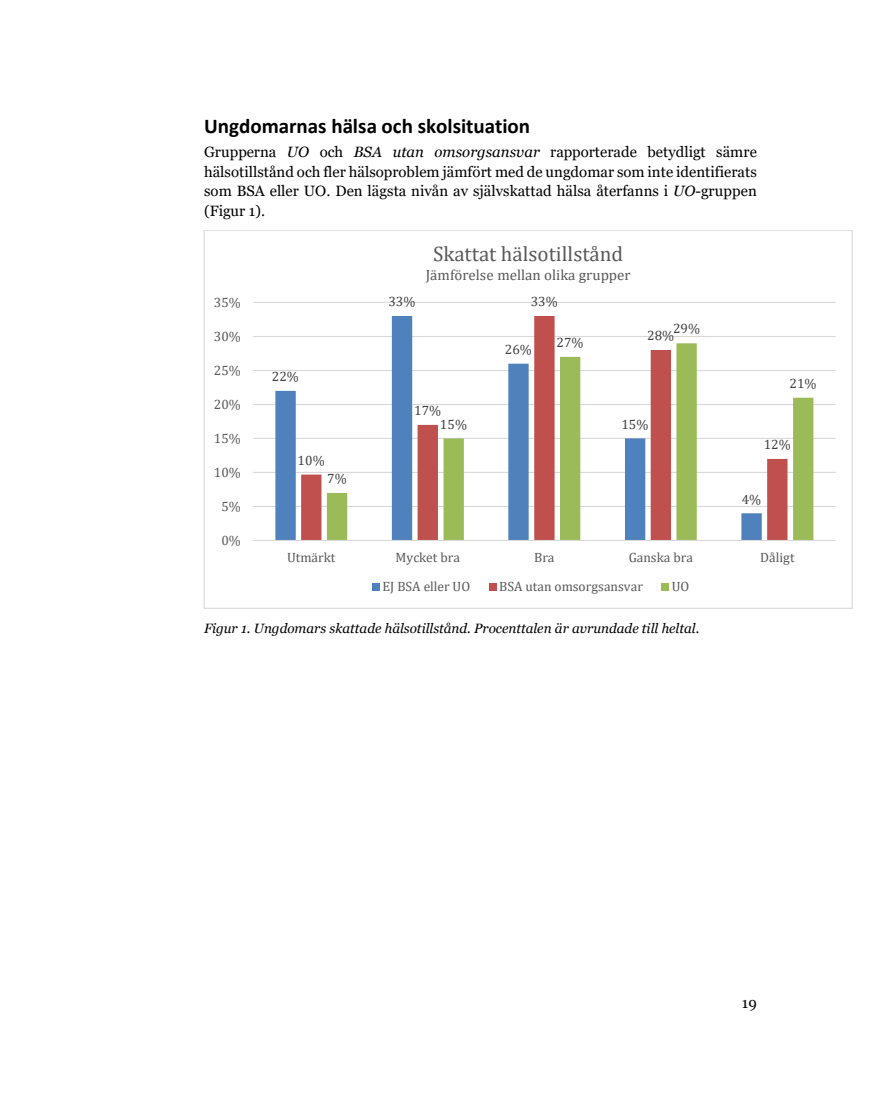
<style>
.page{position:relative;width:893px;height:1106px;background:#fff}
.page>*{position:absolute;margin:0;border:0;box-sizing:border-box;transform-origin:0 0}
.t1{font:700 21px "Calibri";color:#000}
.t2{font:21px "Cambria";color:#595959}
.t3{font:15px/19.5px "Georgia";color:#000;text-align:justify}
.t4{font:15px "Cambria";color:#595959}
.t5{font:13.5px "Cambria";color:#595959}
.t6{font:italic 13.5px "Georgia";color:#000}
.t7{font:13.5px "Cambria";letter-spacing:.005em;color:#404040}
.s1{font-style:italic}
</style>
<div class="page">
<hr style="left:253px;top:506px;width:583px;height:1px;background:#d9d9d9">
<hr style="left:253px;top:472px;width:583px;height:1px;background:#d9d9d9">
<hr style="left:253px;top:438px;width:583px;height:1px;background:#d9d9d9">
<hr style="left:253px;top:404px;width:583px;height:1px;background:#d9d9d9">
<hr style="left:253px;top:370px;width:583px;height:1px;background:#d9d9d9">
<hr style="left:253px;top:336px;width:583px;height:1px;background:#d9d9d9">
<hr style="left:253px;top:302px;width:583px;height:1px;background:#d9d9d9">
<svg style="left:275px;top:390px;width:21px;height:150px;fill:#4f81bd"></svg>
<svg style="left:301px;top:316px;width:254px;height:224px"></svg>
<svg style="left:327px;top:343px;width:486px;height:197px"></svg>
<hr style="left:253px;top:540px;width:583px;height:1px;background:#d9d9d9">
<div style="left:372px;top:583px;width:7px;height:7px;background:#4f81bd"></div>
<div style="left:489px;top:583px;width:7px;height:7px;background:#c0504d"></div>
<div style="left:662px;top:583px;width:7px;height:7px;background:#9bbb59"></div>
<h2 class="t1" style="left:204px;top:111px;width:328px">Ungdomarnas hälsa och skolsituation</h2>
<p class="t3" style="left:204px;top:143px;width:554px">Grupperna <span class="s1">UO</span> och <span class="s1">BSA utan omsorgsansvar</span> rapporterade betydligt sämre hälsotillstånd och fler hälsoproblem jämfört med de ungdomar som inte identifierats som BSA eller UO. Den lägsta nivån av självskattad hälsa återfanns i <span class="s1">UO</span>-gruppen (Figur 1).</p>
<p class="t5" style="left:214px;top:294px;width:28px">35%</p>
<p class="t5" style="left:214px;top:328px;width:28px">30%</p>
<p class="t5" style="left:214px;top:362px;width:28px">25%</p>
<p class="t5" style="left:214px;top:396px;width:28px">20%</p>
<p class="t5" style="left:214px;top:430px;width:28px">15%</p>
<p class="t5" style="left:214px;top:464px;width:28px">10%</p>
<p class="t5" style="left:221px;top:498px;width:21px">5%</p>
<p class="t5" style="left:221px;top:532px;width:21px">0%</p>
<p class="t7" style="left:272px;top:368px;width:29px">22%</p>
<p class="t7" style="left:298px;top:452px;width:29px">10%</p>
<p class="t7" style="left:327px;top:470px;width:21px">7%</p>
<p class="t7" style="left:388px;top:294px;width:29px">33%</p>
<h1 class="t2" style="left:433px;top:242px;width:192px">Skattat hälsotillstånd</h1>
<p class="t4" style="left:426px;top:266px;width:206px">Jämförelse mellan olika grupper</p>
<p class="t7" style="left:531px;top:294px;width:29px">33%</p>
<p class="t7" style="left:505px;top:341px;width:29px">26%</p>
<p class="t7" style="left:556px;top:334px;width:29px">27%</p>
<p class="t7" style="left:673px;top:321px;width:29px">29%</p>
<p class="t7" style="left:647px;top:328px;width:29px">28%</p>
<p class="t7" style="left:414px;top:402px;width:29px">17%</p>
<p class="t7" style="left:440px;top:416px;width:29px">15%</p>
<p class="t7" style="left:621px;top:416px;width:29px">15%</p>
<p class="t7" style="left:790px;top:375px;width:29px">21%</p>
<p class="t7" style="left:764px;top:436px;width:29px">12%</p>
<p class="t7" style="left:742px;top:491px;width:21px">4%</p>
<p class="t5" style="left:287px;top:549px;width:50px">Utmärkt</p>
<p class="t5" style="left:396px;top:549px;width:66px">Mycket bra</p>
<p class="t5" style="left:534px;top:549px;width:22px">Bra</p>
<p class="t5" style="left:629px;top:549px;width:66px">Ganska bra</p>
<p class="t5" style="left:760px;top:549px;width:36px">Dåligt</p>
<p class="t5" style="left:382px;top:579px;width:89px">EJ BSA eller UO</p>
<p class="t5" style="left:499px;top:579px;width:145px">BSA utan omsorgsansvar</p>
<p class="t5" style="left:672px;top:579px;width:19px">UO</p>
<p class="t6" style="left:204px;top:620px;width:497px">Figur 1. Ungdomars skattade hälsotillstånd. Procenttalen är avrundade till heltal.</p>
<p class="t3" style="left:742px;top:994px;width:16px">19</p>
</div>
